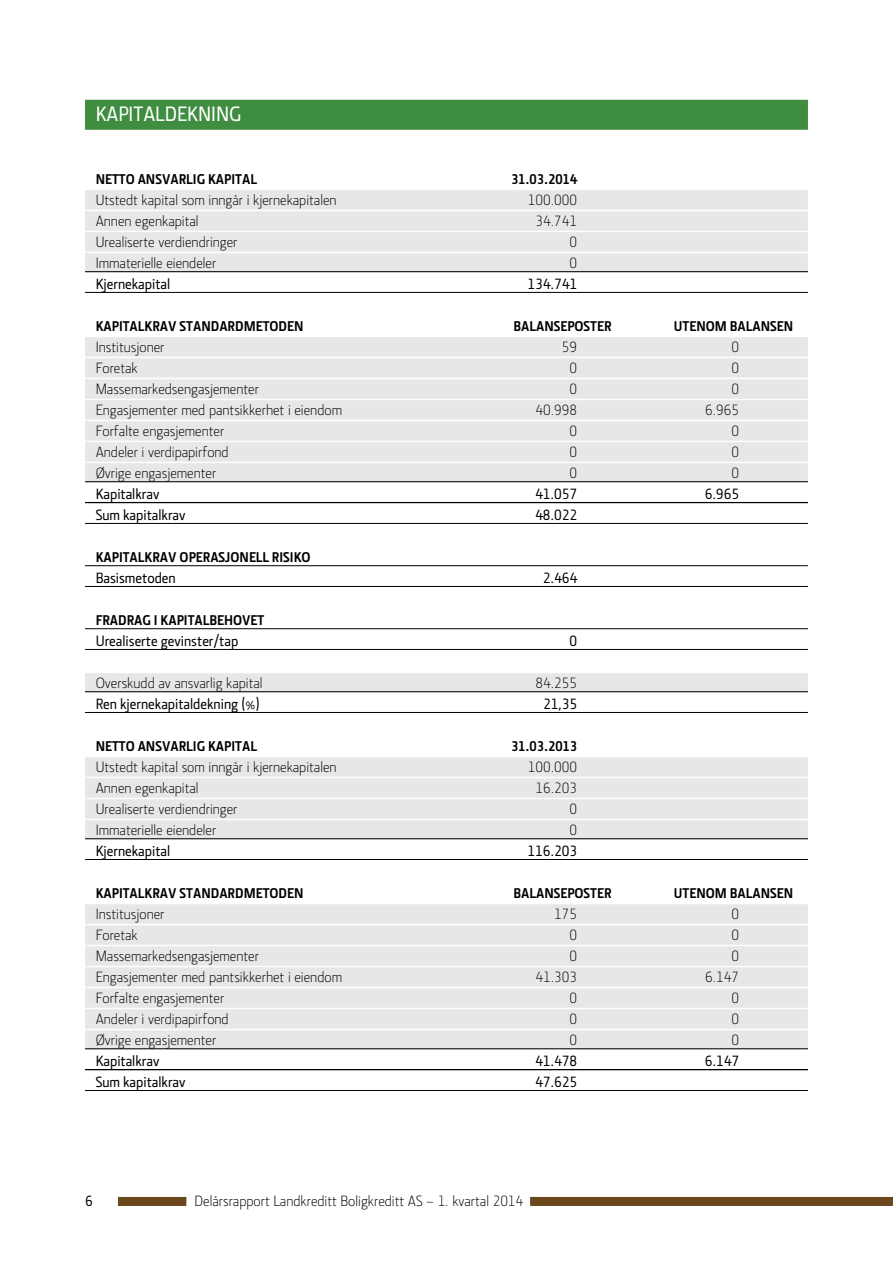
<style>
.page{position:relative;width:893px;height:1263px;background:#fff}
.page>*{position:absolute;margin:0;border:0;box-sizing:border-box;transform-origin:0 0}
.t1{font:500 21px "Section LK";color:#fff}
.t2{font:300 15px "Section LK";color:#000}
.t3{font:500 15px "Section LK";color:#000}
.t4{font:700 14.25px "Section LK";color:#000}
</style>
<div class="page">
<div style="left:118px;top:1197px;width:68px;height:9px;background:#6a471c"></div>
<div style="left:530px;top:1197px;width:363px;height:9px;background:#6a471c"></div>
<div style="left:85px;top:100px;width:723px;height:30px;background:#3f8d41"></div>
<div style="left:85px;top:190px;width:723px;height:20px;background:#e6e7e8"></div>
<div style="left:85px;top:211px;width:723px;height:20px;background:#e6e7e8"></div>
<div style="left:85px;top:232px;width:723px;height:20px;background:#e6e7e8"></div>
<div style="left:85px;top:253px;width:723px;height:20px;background:#e6e7e8"></div>
<hr style="left:85px;top:271px;width:723px;height:1px;background:#000">
<hr style="left:85px;top:292px;width:723px;height:1px;background:#000">
<div style="left:85px;top:337px;width:723px;height:20px;background:#e6e7e8"></div>
<div style="left:85px;top:358px;width:723px;height:20px;background:#e6e7e8"></div>
<div style="left:85px;top:379px;width:723px;height:20px;background:#e6e7e8"></div>
<div style="left:85px;top:400px;width:723px;height:20px;background:#e6e7e8"></div>
<div style="left:85px;top:421px;width:723px;height:20px;background:#e6e7e8"></div>
<div style="left:85px;top:442px;width:723px;height:20px;background:#e6e7e8"></div>
<div style="left:85px;top:463px;width:723px;height:20px;background:#e6e7e8"></div>
<hr style="left:85px;top:481px;width:723px;height:1px;background:#000">
<hr style="left:85px;top:502px;width:723px;height:1px;background:#000">
<hr style="left:85px;top:523px;width:723px;height:1px;background:#000">
<hr style="left:85px;top:565px;width:723px;height:1px;background:#000">
<hr style="left:85px;top:586px;width:723px;height:1px;background:#000">
<hr style="left:85px;top:628px;width:723px;height:1px;background:#000">
<hr style="left:85px;top:649px;width:723px;height:1px;background:#000">
<div style="left:85px;top:673px;width:723px;height:20px;background:#e6e7e8"></div>
<hr style="left:85px;top:691px;width:723px;height:1px;background:#000">
<hr style="left:85px;top:712px;width:723px;height:1px;background:#000">
<div style="left:85px;top:757px;width:723px;height:20px;background:#e6e7e8"></div>
<div style="left:85px;top:778px;width:723px;height:20px;background:#e6e7e8"></div>
<div style="left:85px;top:799px;width:723px;height:20px;background:#e6e7e8"></div>
<div style="left:85px;top:820px;width:723px;height:20px;background:#e6e7e8"></div>
<hr style="left:85px;top:838px;width:723px;height:1px;background:#000">
<hr style="left:85px;top:859px;width:723px;height:1px;background:#000">
<div style="left:85px;top:904px;width:723px;height:20px;background:#e6e7e8"></div>
<div style="left:85px;top:925px;width:723px;height:20px;background:#e6e7e8"></div>
<div style="left:85px;top:946px;width:723px;height:20px;background:#e6e7e8"></div>
<div style="left:85px;top:967px;width:723px;height:20px;background:#e6e7e8"></div>
<div style="left:85px;top:988px;width:723px;height:20px;background:#e6e7e8"></div>
<div style="left:85px;top:1009px;width:723px;height:20px;background:#e6e7e8"></div>
<div style="left:85px;top:1030px;width:723px;height:20px;background:#e6e7e8"></div>
<hr style="left:85px;top:1048px;width:723px;height:1px;background:#000">
<hr style="left:85px;top:1069px;width:723px;height:1px;background:#000">
<hr style="left:85px;top:1090px;width:723px;height:1px;background:#000">
<h1 class="t1" style="left:96px;top:102px;width:147px">KAPITALDEKNING</h1>
<p class="t4" style="left:96px;top:171px;width:163px">NETTO ANSVARLIG KAPITAL</p>
<p class="t4" style="left:511px;top:171px;width:68px">31.03.2014</p>
<p class="t2" style="left:96px;top:191px;width:242px">Utstedt kapital som inngår i kjernekapitalen</p>
<p class="t2" style="left:528px;top:191px;width:51px">100.000</p>
<p class="t2" style="left:96px;top:212px;width:104px">Annen egenkapital</p>
<p class="t2" style="left:536px;top:212px;width:43px">34.741</p>
<p class="t2" style="left:96px;top:233px;width:143px">Urealiserte verdiendringer</p>
<p class="t2" style="left:569px;top:233px;width:9px">0</p>
<p class="t2" style="left:96px;top:254px;width:122px">Immaterielle eiendeler</p>
<p class="t2" style="left:569px;top:254px;width:9px">0</p>
<p class="t3" style="left:96px;top:275px;width:76px">Kjernekapital</p>
<p class="t3" style="left:528px;top:275px;width:51px">134.741</p>
<p class="t4" style="left:96px;top:318px;width:209px">KAPITALKRAV STANDARDMETODEN</p>
<p class="t4" style="left:513px;top:318px;width:100px">BALANSEPOSTER</p>
<p class="t4" style="left:674px;top:318px;width:121px">UTENOM BALANSEN</p>
<p class="t2" style="left:96px;top:338px;width:70px">Institusjoner</p>
<p class="t2" style="left:562px;top:338px;width:17px">59</p>
<p class="t2" style="left:731px;top:338px;width:9px">0</p>
<p class="t2" style="left:96px;top:359px;width:44px">Foretak</p>
<p class="t2" style="left:569px;top:359px;width:9px">0</p>
<p class="t2" style="left:731px;top:359px;width:9px">0</p>
<p class="t2" style="left:96px;top:380px;width:165px">Massemarkedsengasjementer</p>
<p class="t2" style="left:569px;top:380px;width:9px">0</p>
<p class="t2" style="left:731px;top:380px;width:9px">0</p>
<p class="t2" style="left:96px;top:401px;width:248px">Engasjementer med pantsikkerhet i eiendom</p>
<p class="t2" style="left:536px;top:401px;width:43px">40.998</p>
<p class="t2" style="left:705px;top:401px;width:35px">6.965</p>
<p class="t2" style="left:96px;top:422px;width:130px">Forfalte engasjementer</p>
<p class="t2" style="left:569px;top:422px;width:9px">0</p>
<p class="t2" style="left:731px;top:422px;width:9px">0</p>
<p class="t2" style="left:96px;top:443px;width:135px">Andeler i verdipapirfond</p>
<p class="t2" style="left:569px;top:443px;width:9px">0</p>
<p class="t2" style="left:731px;top:443px;width:9px">0</p>
<p class="t2" style="left:96px;top:464px;width:122px">Øvrige engasjementer</p>
<p class="t2" style="left:569px;top:464px;width:9px">0</p>
<p class="t2" style="left:731px;top:464px;width:9px">0</p>
<p class="t3" style="left:96px;top:485px;width:65px">Kapitalkrav</p>
<p class="t3" style="left:535px;top:485px;width:43px">41.057</p>
<p class="t3" style="left:705px;top:485px;width:36px">6.965</p>
<p class="t3" style="left:96px;top:506px;width:91px">Sum kapitalkrav</p>
<p class="t3" style="left:535px;top:506px;width:43px">48.022</p>
<p class="t4" style="left:96px;top:549px;width:216px">KAPITALKRAV OPERASJONELL RISIKO</p>
<p class="t3" style="left:96px;top:569px;width:82px">Basismetoden</p>
<p class="t3" style="left:543px;top:569px;width:36px">2.464</p>
<p class="t4" style="left:96px;top:612px;width:170px">FRADRAG I KAPITALBEHOVET</p>
<p class="t3" style="left:96px;top:632px;width:144px">Urealiserte gevinster/tap</p>
<p class="t3" style="left:569px;top:632px;width:9px">0</p>
<p class="t2" style="left:96px;top:674px;width:168px">Overskudd av ansvarlig kapital</p>
<p class="t2" style="left:536px;top:674px;width:43px">84.255</p>
<p class="t3" style="left:96px;top:695px;width:166px">Ren kjernekapitaldekning (%)</p>
<p class="t3" style="left:543px;top:695px;width:36px">21,35</p>
<p class="t4" style="left:96px;top:738px;width:163px">NETTO ANSVARLIG KAPITAL</p>
<p class="t4" style="left:511px;top:738px;width:68px">31.03.2013</p>
<p class="t2" style="left:96px;top:758px;width:242px">Utstedt kapital som inngår i kjernekapitalen</p>
<p class="t2" style="left:528px;top:758px;width:51px">100.000</p>
<p class="t2" style="left:96px;top:779px;width:104px">Annen egenkapital</p>
<p class="t2" style="left:536px;top:779px;width:43px">16.203</p>
<p class="t2" style="left:96px;top:800px;width:143px">Urealiserte verdiendringer</p>
<p class="t2" style="left:569px;top:800px;width:9px">0</p>
<p class="t2" style="left:96px;top:821px;width:122px">Immaterielle eiendeler</p>
<p class="t2" style="left:569px;top:821px;width:9px">0</p>
<p class="t3" style="left:96px;top:842px;width:76px">Kjernekapital</p>
<p class="t3" style="left:528px;top:842px;width:51px">116.203</p>
<p class="t4" style="left:96px;top:885px;width:209px">KAPITALKRAV STANDARDMETODEN</p>
<p class="t4" style="left:513px;top:885px;width:100px">BALANSEPOSTER</p>
<p class="t4" style="left:674px;top:885px;width:121px">UTENOM BALANSEN</p>
<p class="t2" style="left:96px;top:905px;width:70px">Institusjoner</p>
<p class="t2" style="left:554px;top:905px;width:24px">175</p>
<p class="t2" style="left:731px;top:905px;width:9px">0</p>
<p class="t2" style="left:96px;top:926px;width:44px">Foretak</p>
<p class="t2" style="left:569px;top:926px;width:9px">0</p>
<p class="t2" style="left:731px;top:926px;width:9px">0</p>
<p class="t2" style="left:96px;top:947px;width:165px">Massemarkedsengasjementer</p>
<p class="t2" style="left:569px;top:947px;width:9px">0</p>
<p class="t2" style="left:731px;top:947px;width:9px">0</p>
<p class="t2" style="left:96px;top:968px;width:248px">Engasjementer med pantsikkerhet i eiendom</p>
<p class="t2" style="left:536px;top:968px;width:43px">41.303</p>
<p class="t2" style="left:705px;top:968px;width:35px">6.147</p>
<p class="t2" style="left:96px;top:989px;width:130px">Forfalte engasjementer</p>
<p class="t2" style="left:569px;top:989px;width:9px">0</p>
<p class="t2" style="left:731px;top:989px;width:9px">0</p>
<p class="t2" style="left:96px;top:1010px;width:135px">Andeler i verdipapirfond</p>
<p class="t2" style="left:569px;top:1010px;width:9px">0</p>
<p class="t2" style="left:731px;top:1010px;width:9px">0</p>
<p class="t2" style="left:96px;top:1031px;width:122px">Øvrige engasjementer</p>
<p class="t2" style="left:569px;top:1031px;width:9px">0</p>
<p class="t2" style="left:731px;top:1031px;width:9px">0</p>
<p class="t3" style="left:96px;top:1052px;width:65px">Kapitalkrav</p>
<p class="t3" style="left:535px;top:1052px;width:43px">41.478</p>
<p class="t3" style="left:705px;top:1052px;width:36px">6.147</p>
<p class="t3" style="left:96px;top:1073px;width:91px">Sum kapitalkrav</p>
<p class="t3" style="left:535px;top:1073px;width:43px">47.625</p>
<p class="t3" style="left:85px;top:1192px;width:9px">6</p>
<p class="t2" style="left:195px;top:1192px;width:330px">Delårsrapport Landkreditt Boligkreditt AS – 1. kvartal 2014</p>
</div>
